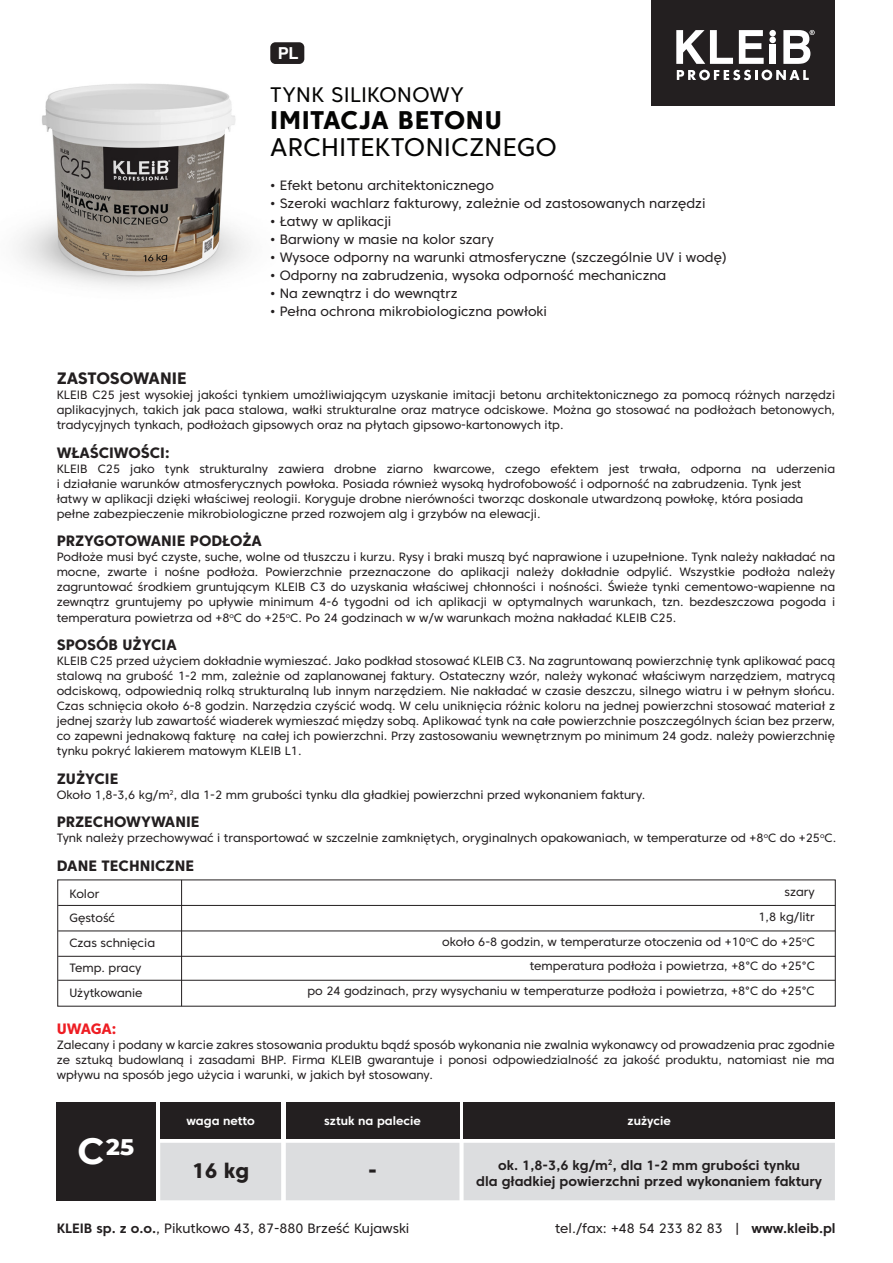
<style>
.page{position:relative;width:893px;height:1263px;background:#fff}
.page>*{position:absolute;margin:0;border:0;box-sizing:border-box;transform-origin:0 0}
.t1{font:25.5px "Core Sans C 45";letter-spacing:.01em;color:#050504}
.t2{font:800 25.5px "Core Sans C 75";letter-spacing:.02em;color:#050504}
.t3{font:800 23.1px "Montserrat";color:#fff}
.t4{font:21px "Core Sans C 45";letter-spacing:.015em;color:#050504}
.t5{font:800 21px "Core Sans C 75";color:#231f20}
.t6{font:800 16.5px "Core Sans C 75";letter-spacing:-.015em;color:#231f20}
.t7{font:700 16.5px "Helvetica";color:#fff}
.t8{font:800 15px "Core Sans C 75";color:#231f20}
.t9{font:800 15px "Core Sans C 75";letter-spacing:-.025em;color:#ee1d23}
.t10{font:13.5px "Core Sans C 45";color:#231f20}
.t11{font:700 13.5px/16.5px "Core Sans C 65";color:#231f20;text-align:center}
.t12{font:12px/15px "Core Sans C 45";color:#231f20;text-align:justify}
.t13{font:700 12px "Core Sans C 65";color:#fff}
.s1{font-weight:700;font-size:36.45px}
.s2{font-family:"Core Sans C 65";font-weight:700}
</style>
<div class="page">
<img style="left:18px;top:49px;width:287px;height:238px">
<div style="left:57px;top:1102px;width:99px;height:98px;background:#231f20"></div>
<div style="left:160px;top:1102px;width:121px;height:36px;background:#231f20"></div>
<div style="left:286px;top:1102px;width:173px;height:36px;background:#231f20"></div>
<div style="left:160px;top:1143px;width:675px;height:57px;background:#dcdddf"></div>
<div style="left:464px;top:1102px;width:371px;height:36px;background:#231f20"></div>
<div style="left:270px;top:42px;width:34px;height:22px;background:#231f20;border-radius:5px"></div>
<div style="left:651px;top:0;width:184px;height:106px;background:#231f20"></div>
<svg style="left:677px;top:70px;width:132px;height:10px"></svg>
<div style="left:769px;top:37px;width:7px;height:6px;background:#fff;border-radius:50%"></div>
<svg style="left:676px;top:30px;width:57px;height:34px"></svg>
<svg style="left:739px;top:30px;width:25px;height:34px"></svg>
<div style="left:769px;top:45px;width:7px;height:19px;background:#fff"></div>
<div style="left:769px;top:30px;width:7px;height:7px;background:#fff;border-radius:50%"></div>
<svg style="left:783px;top:30px;width:32px;height:34px"></svg>
<hr style="left:181px;top:880px;width:1px;height:126px;background:#231f20">
<hr style="left:58px;top:905px;width:777px;height:1px;background:#231f20">
<hr style="left:58px;top:930px;width:777px;height:1px;background:#231f20">
<hr style="left:58px;top:956px;width:777px;height:1px;background:#231f20">
<hr style="left:58px;top:980px;width:777px;height:1px;background:#231f20">
<h3 class="t7" style="left:278px;top:43px;width:22px">PL</h3>
<h3 class="t4" style="left:270px;top:82px;width:195px">TYNK SILIKONOWY</h3>
<h1 class="t2" style="left:270px;top:104px;width:233px">IMITACJA BETONU</h1>
<h1 class="t1" style="left:270px;top:131px;width:288px">ARCHITEKTONICZNEGO</h1>
<p class="t10" style="left:270px;top:177px;width:225px">• Efekt betonu architektonicznego</p>
<p class="t10" style="left:270px;top:195px;width:437px">• Szeroki wachlarz fakturowy, zależnie od zastosowanych narzędzi</p>
<p class="t10" style="left:270px;top:213px;width:123px">• Łatwy w aplikacji</p>
<p class="t10" style="left:270px;top:231px;width:225px">• Barwiony w masie na kolor szary</p>
<p class="t10" style="left:270px;top:249px;width:459px">• Wysoce odporny na warunki atmosferyczne (szczególnie UV i wodę)</p>
<p class="t10" style="left:270px;top:267px;width:398px">• Odporny na zabrudzenia, wysoka odporność mechaniczna</p>
<p class="t10" style="left:270px;top:285px;width:189px">• Na zewnątrz i do wewnątrz</p>
<p class="t10" style="left:270px;top:303px;width:278px">• Pełna ochrona mikrobiologiczna powłoki</p>
<h3 class="t6" style="left:57px;top:368px;width:131px">ZASTOSOWANIE</h3>
<p class="t12" style="left:57px;top:388px;width:780px">KLEIB C25 jest wysokiej jakości tynkiem umożliwiającym uzyskanie imitacji betonu architektonicznego za pomocą różnych narzędzi aplikacyjnych, takich jak paca stalowa, wałki strukturalne oraz matryce odciskowe. Można go stosować na podłożach betonowych, tradycyjnych tynkach, podłożach gipsowych oraz na płytach gipsowo-kartonowych itp.</p>
<p class="t8" style="left:57px;top:443px;width:114px">WŁAŚCIWOŚCI:</p>
<p class="t12" style="left:57px;top:461px;width:780px;text-align:left">KLEIB C25 jako tynk strukturalny zawiera drobne ziarno kwarcowe, czego efektem jest trwała, odporna na uderzenia i działanie warunków atmosferycznych powłoka. Posiada również wysoką hydrofobowość i odporność na zabrudzenia. Tynk jest łatwy w aplikacji dzięki właściwej reologii. Koryguje drobne nierówności tworząc doskonale utwardzoną powłokę, która posiada pełne zabezpieczenie mikrobiologiczne przed rozwojem alg i grzybów na elewacji.</p>
<p class="t8" style="left:57px;top:532px;width:207px">PRZYGOTOWANIE PODŁOŻA</p>
<p class="t12" style="left:57px;top:550px;width:780px">Podłoże musi być czyste, suche, wolne od tłuszczu i kurzu. Rysy i braki muszą być naprawione i uzupełnione. Tynk należy nakładać na mocne, zwarte i nośne podłoża. Powierzchnie przeznaczone do aplikacji należy dokładnie odpylić. Wszystkie podłoża należy zagruntować środkiem gruntującym KLEIB C3 do uzyskania właściwej chłonności i nośności. Świeże tynki cementowo-wapienne na zewnątrz gruntujemy po upływie minimum 4-6 tygodni od ich aplikacji w optymalnych warunkach, tzn. bezdeszczowa pogoda i temperatura powietrza od +8<sup>o</sup>C do +25<sup>o</sup>C. Po 24 godzinach w w/w warunkach można nakładać KLEIB C25.</p>
<p class="t8" style="left:57px;top:635px;width:122px">SPOSÓB UŻYCIA</p>
<p class="t12" style="left:57px;top:653px;width:780px">KLEIB C25 przed użyciem dokładnie wymieszać. Jako podkład stosować KLEIB C3. Na zagruntowaną powierzchnię tynk aplikować pacą stalową na grubość 1-2 mm, zależnie od zaplanowanej faktury. Ostateczny wzór, należy wykonać właściwym narzędziem, matrycą odciskową, odpowiednią rolką strukturalną lub innym narzędziem. Nie nakładać w czasie deszczu, silnego wiatru i w pełnym słońcu.<br>Czas schnięcia około 6-8 godzin. Narzędzia czyścić wodą. W celu uniknięcia różnic koloru na jednej powierzchni stosować materiał z jednej szarży lub zawartość wiaderek wymieszać między sobą. Aplikować tynk na całe powierzchnie poszczególnych ścian bez przerw, co zapewni jednakową fakturę na całej ich powierzchni. Przy zastosowaniu wewnętrznym po minimum 24 godz. należy powierzchnię tynku pokryć lakierem matowym KLEIB L1.</p>
<p class="t8" style="left:57px;top:769px;width:63px">ZUŻYCIE</p>
<p class="t12" style="left:57px;top:787px;width:590px">Około 1,8-3,6 kg/m<sup>2</sup>, dla 1-2 mm grubości tynku dla gładkiej powierzchni przed wykonaniem faktury.</p>
<p class="t8" style="left:57px;top:812px;width:144px">PRZECHOWYWANIE</p>
<p class="t12" style="left:57px;top:830px;width:781px">Tynk należy przechowywać i transportować w szczelnie zamkniętych, oryginalnych opakowaniach, w temperaturze od +8<sup>o</sup>C do +25<sup>o</sup>C.</p>
<p class="t8" style="left:57px;top:856px;width:139px">DANE TECHNICZNE</p>
<p class="t12" style="left:69px;top:881px;width:87px;line-height:24.8px;text-align:left">Kolor<br>Gęstość<br>Czas schnięcia<br>Temp. pracy<br>Użytkowanie</p>
<p class="t12" style="left:307px;top:879px;width:509px;line-height:24.8px;text-align:right">szary<br>1,8 kg/litr<br>około 6-8 godzin, w temperaturze otoczenia od +10<sup>o</sup>C do +25<sup>o</sup>C<br>temperatura podłoża i powietrza, +8°C do +25°C<br>po 24 godzinach, przy wysychaniu w temperaturze podłoża i powietrza, +8°C do +25°C</p>
<p class="t9" style="left:57px;top:1019px;width:61px">UWAGA:</p>
<p class="t12" style="left:57px;top:1037px;width:779px">Zalecany i podany w karcie zakres stosowania produktu bądź sposób wykonania nie zwalnia wykonawcy od prowadzenia prac zgodnie ze sztuką budowlaną i zasadami BHP. Firma KLEIB gwarantuje i ponosi odpowiedzialność za jakość produktu, natomiast nie ma wpływu na sposób jego użycia i warunki, w jakich był stosowany.</p>
<h2 class="t3" style="left:78px;top:1129px;width:58px"><span class="s1">C</span>25</h2>
<p class="t13" style="left:324px;top:1113px;width:98px">sztuk na palecie</p>
<p class="t13" style="left:627px;top:1113px;width:45px">zużycie</p>
<p class="t13" style="left:186px;top:1113px;width:70px">waga netto</p>
<h3 class="t5" style="left:192px;top:1157px;width:59px">16 kg</h3>
<h3 class="t5" style="left:368px;top:1157px;width:10px">-</h3>
<p class="t11" style="left:476px;top:1156px;width:347px">ok. 1,8-3,6 kg/m<sup>2</sup>, dla 1-2 mm grubości tynku<br>dla gładkiej powierzchni przed wykonaniem faktury</p>
<p class="t10" style="left:57px;top:1220px;width:354px"><span class="s2">KLEIB sp. z o.o.</span>, Pikutkowo 43, 87-880 Brześć Kujawski</p>
<p class="t10" style="left:555px;top:1220px;width:282px">tel./fax: +48 54 233 82 83 | <span class="s2">www.kleib.pl</span></p>
</div>
